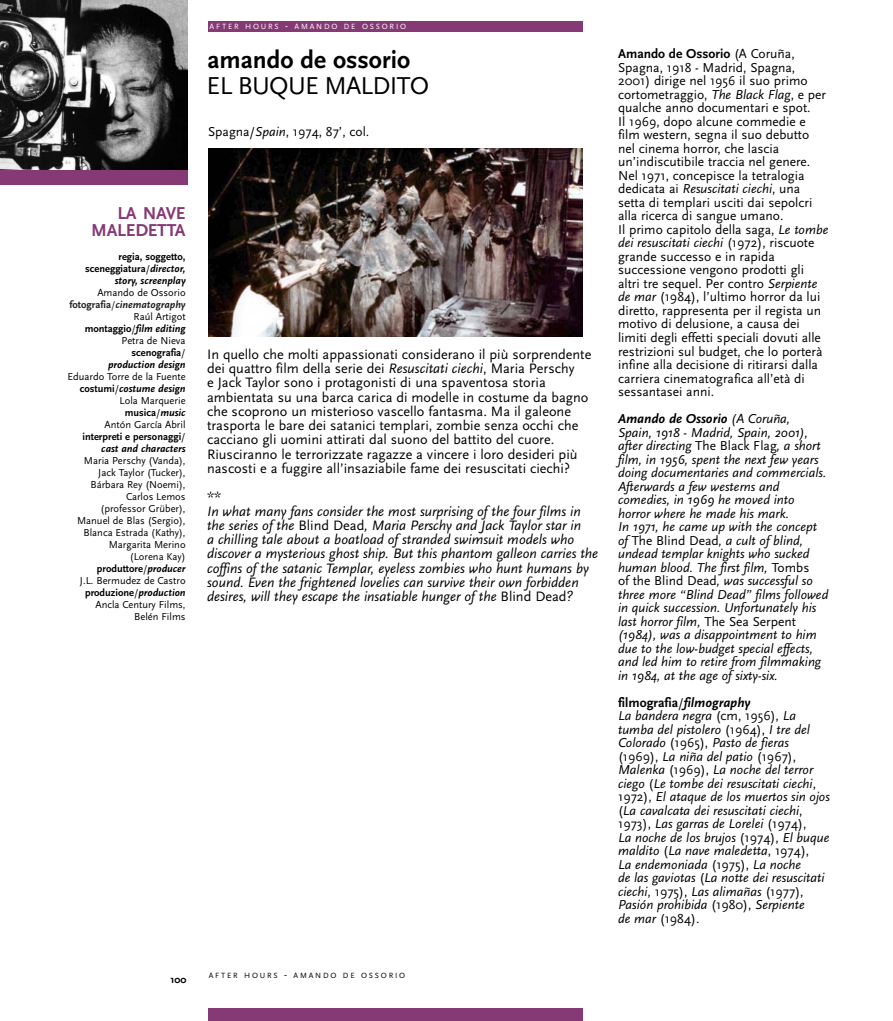
<style>
.page{position:relative;width:893px;height:1021px;background:#fff}
.page>*{position:absolute;margin:0;border:0;box-sizing:border-box;transform-origin:0 0}
.t1{font:700 25.5px "Scala Sans";color:#000}
.t2{font:25.5px "Scala Sans";letter-spacing:-.03em;color:#000}
.t3{font:700 18px/17.2px "Scala Sans";letter-spacing:-.015em;color:#853975;text-align:right}
.t4{font:14.25px/14.2px "Scala Sans";color:#000}
.t5{font:italic 14.25px/14.2px "Scala Sans";color:#000}
.t6{font:italic 13.5px/13.5px "Scala Sans";color:#000}
.t7{font:13.5px/13.5px "Scala Sans";color:#000}
.t8{font:10.5px/12px "Scala Sans";color:#000;text-align:right}
.t9{font:700 10.5px/12px "Scala Sans";color:#000;text-align:right}
.t10{font:7.8px "Scala Sans";letter-spacing:.23em;color:#000}
.t11{font:7.8px "Scala Sans";letter-spacing:.23em;color:#fff}
.s1{font-weight:400}
.s2{font-style:italic}
.s3{font-weight:700;color:#212121}
.s4{color:#212121}
.s5{font-weight:700;font-style:italic;color:#212121}
.s6{font-weight:700}
.s7{font-weight:700;font-style:italic}
.s8{font-size:10.5px}
.s9{font-style:normal}
.s10{font-weight:700;font-style:normal}
</style>
<div class="page">
<img style="left:208px;top:148px;width:375px;height:189px">
<img style="left:0;top:0;width:187px;height:171px">
<div style="left:0;top:171px;width:187px;height:14px;background:#853975"></div>
<div style="left:208px;top:21px;width:375px;height:11px;background:#853975"></div>
<div style="left:208px;top:1008px;width:375px;height:12px;background:#853975"></div>
<h2 class="t3" style="left:91px;top:206px;width:96px">LA NAVE<br>MALEDETTA</h2>
<p class="t9" style="left:85px;top:251px;width:102px">regia, soggetto, sceneggiatura<span class="s1">/</span><span class="s2">director, story, screenplay</span></p>
<p class="t8" style="left:70px;top:287px;width:118px">Amando de Ossorio <span class="s3">fotografia</span><span class="s4">/</span><span class="s5">cinematography<br></span>Raúl Artigot <span class="s6">montaggio</span>/<span class="s7">film editing<br></span>Petra de Nieva <span class="s6">scenografia</span>/<br><span class="s7">production design</span></p>
<p class="t8" style="left:68px;top:371px;width:120px">Eduardo Torre de la Fuente <span class="s6">costumi</span>/<span class="s7">costume design<br></span>Lola Marquerie <span class="s6">musica</span>/<span class="s7">music<br></span>Antón García Abril <span class="s6">interpreti e personaggi</span>/ <span class="s7">cast and characters</span></p>
<p class="t8" style="left:77px;top:455px;width:110px">Maria Perschy (Vanda),<br>Jack Taylor (Tucker),<br>Bárbara Rey (Noemi),<br>Carlos Lemos<br>(professor Grüber),<br>Manuel de Blas (Sergio),<br>Blanca Estrada (Kathy),<br>Margarita Merino (Lorena Kay) <span class="s6">produttore</span>/<span class="s7">producer<br></span>J.L. Bermudez de Castro <span class="s6">produzione</span>/<span class="s7">production<br></span>Ancla Century Films,<br>Belén Films</p>
<p class="t9" style="left:170px;top:973px;width:18px">100</p>
<p class="t11" style="left:210px;top:23px;width:198px">AFTER HOURS <span class="s8">-</span> AMANDO DE OSSORIO</p>
<h1 class="t1" style="left:207px;top:49px;width:204px">amando de ossorio</h1>
<h1 class="t2" style="left:207px;top:75px;width:224px">EL BUQUE MALDITO</h1>
<p class="t7" style="left:208px;top:126px;width:163px">Spagna/<span class="s2">Spain</span>, 1974, 87’, col.</p>
<p class="t4" style="left:207px;top:348px;width:386px">In quello che molti appassionati considerano il più sorprendente dei quattro film della serie dei <span class="s2">Resuscitati ciechi</span>, Maria Perschy<br>e Jack Taylor sono i protagonisti di una spaventosa storia ambientata su una barca carica di modelle in costume da bagno che scoprono un misterioso vascello fantasma. Ma il galeone trasporta le bare dei satanici templari, zombie senza occhi che cacciano gli uomini attirati dal suono del battito del cuore.<br>Riusciranno le terrorizzate ragazze a vincere i loro desideri più nascosti e a fuggire all’insaziabile fame dei resuscitati ciechi?</p>
<p class="t4" style="left:207px;top:491px;width:16px">**</p>
<p class="t5" style="left:207px;top:505px;width:393px">In what many fans consider the most surprising of the four films in the series of the <span class="s9">Blind Dead</span>, Maria Perschy and Jack Taylor star in<br>a chilling tale about a boatload of stranded swimsuit models who discover a mysterious ghost ship. But this phantom galleon carries the coffins of the satanic Templar, eyeless zombies who hunt humans by sound. Even the frightened lovelies can survive their own forbidden desires, will they escape the insatiable hunger of the <span class="s9">Blind Dead</span>?</p>
<p class="t7" style="left:618px;top:48px;width:212px"><span class="s6">Amando de Ossorio</span> (A Coruña, Spagna, 1918 - Madrid, Spagna, 2001) dirige nel 1956 il suo primo cortometraggio, <span class="s2">The Black Flag</span>, e per qualche anno documentari e spot.<br>Il 1969, dopo alcune commedie e film western, segna il suo debutto nel cinema horror, che lascia un’indiscutibile traccia nel genere.<br>Nel 1971, concepisce la tetralogia dedicata ai <span class="s2">Resuscitati ciechi</span>, una setta di templari usciti dai sepolcri alla ricerca di sangue umano.<br>Il primo capitolo della saga, <span class="s2">Le tombe dei resuscitati ciechi</span> (1972), riscuote grande successo e in rapida successione vengono prodotti gli altri tre sequel. Per contro <span class="s2">Serpiente de mar</span> (1984), l’ultimo horror da lui diretto, rappresenta per il regista un motivo di delusione, a causa dei limiti degli effetti speciali dovuti alle restrizioni sul budget, che lo porterà infine alla decisione di ritirarsi dalla carriera cinematografica all’età di sessantasei anni.</p>
<p class="t6" style="left:618px;top:413px;width:212px"><span class="s6">Amando de Ossorio</span> (A Coruña,<br>Spain, 1918 - Madrid, Spain, 2001), after directing <span class="s9">The Black Flag</span>, a short film, in 1956, spent the next few years doing documentaries and commercials.<br>Afterwards a few westerns and comedies, in 1969 he moved into horror where he made his mark.<br>In 1971, he came up with the concept of <span class="s9">The Blind Dead</span>, a cult of blind, undead templar knights who sucked human blood. The first film, <span class="s9">Tombs<br>of the Blind Dead</span>, was successful so three more “Blind Dead” films followed in quick succession. Unfortunately his last horror film, <span class="s9">The Sea Serpent </span>(1984), was a disappointment to him due to the low-budget special effects, and led him to retire from filmmaking in 1984, at the age of sixty-six.</p>
<p class="t6" style="left:618px;top:696px;width:213px"><span class="s10">filmografia</span><span class="s9">/</span><span class="s6">filmography<br></span>La bandera negra <span class="s9">(cm, 1956),</span> La tumba del pistolero <span class="s9">(1964),</span> I tre del Colorado <span class="s9">(1965),</span> Pasto de fieras <span class="s9">(1969),</span> La niña del patio <span class="s9">(1967), </span>Malenka <span class="s9">(1969),</span> La noche del terror ciego <span class="s9">(</span>Le tombe dei resuscitati ciechi<span class="s9">, 1972),</span> El ataque de los muertos sin ojos <span class="s9">(</span>La cavalcata dei resuscitati ciechi<span class="s9">, 1973),</span> Las garras de Lorelei <span class="s9">(1974),<br></span>La noche de los brujos <span class="s9">(1974),</span> El buque maldito <span class="s9">(</span>La nave maledetta<span class="s9">, 1974),<br></span>La endemoniada <span class="s9">(1975),</span> La noche<br>de las gaviotas <span class="s9">(</span>La notte dei resuscitati ciechi<span class="s9">, 1975),</span> Las alimañas <span class="s9">(1977), </span>Pasión prohibida <span class="s9">(1980),</span> Serpiente<br>de mar <span class="s9">(1984).</span></p>
<p class="t10" style="left:209px;top:972px;width:198px">AFTER HOURS <span class="s8">-</span> AMANDO DE OSSORIO</p>
</div>
